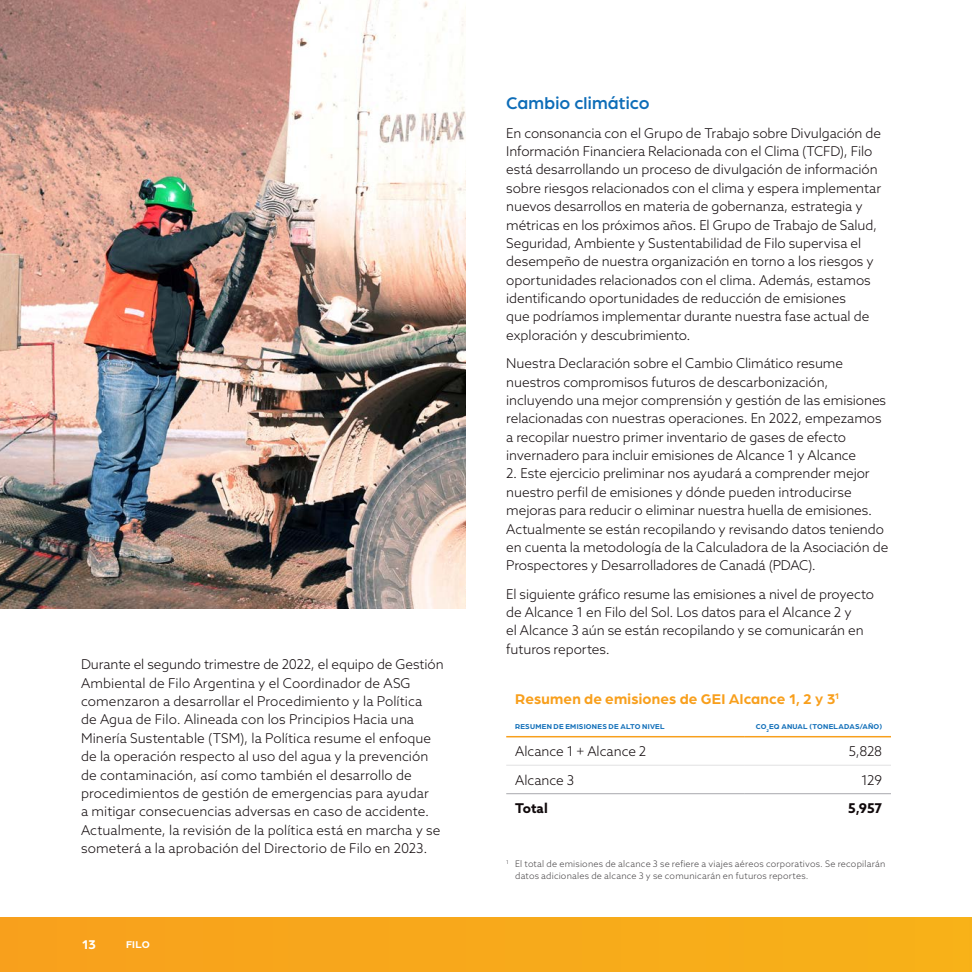
<style>
.page{position:relative;width:972px;height:972px;background:#fff}
.page>*{position:absolute;margin:0;border:0;box-sizing:border-box;transform-origin:0 0}
.t1{font:500 18px "Arboria";letter-spacing:.01em;color:#0e6db8}
.t2{font:700 15px "Arboria";letter-spacing:.015em;color:#f89f1c}
.t3{font:300 13.5px/18.3px "Azo Sans";letter-spacing:-.005em;color:#110a0c}
.t4{font:700 13.5px "Azo Sans";letter-spacing:-.01em;color:#110a0c}
.t5{font:700 13.5px "Arboria";color:#fff}
.t6{font:700 10.5px "Arboria";color:#fff}
.t7{font:300 9px/12px "Azo Sans";letter-spacing:.02em;color:#474446}
.t8{font:700 7.5px "Arboria";letter-spacing:.03em;color:#0e6db8}
</style>
<div class="page">
<img style="left:0;top:0;width:466px;height:609px">
<hr style="left:506px;top:765px;width:238px;height:1px;background:#e1e1e2">
<hr style="left:744px;top:765px;width:147px;height:1px;background:#e1e1e2">
<hr style="left:506px;top:736px;width:238px;height:1px;background:#f89f1c">
<hr style="left:744px;top:736px;width:147px;height:1px;background:#f89f1c">
<hr style="left:506px;top:793px;width:238px;height:1px;background:#a8a9ad">
<hr style="left:744px;top:793px;width:147px;height:1px;background:#a8a9ad">
<div style="left:0;top:917px;width:972px;height:55px;background:#f8a91b"></div>
<p class="t3" style="left:81px;top:655px;width:364px">Durante el segundo trimestre de 2022, el equipo de Gestión Ambiental de Filo Argentina y el Coordinador de ASG comenzaron a desarrollar el Procedimiento y la Política<br>de Agua de Filo. Alineada con los Principios Hacia una Minería Sustentable (TSM), la Política resume el enfoque de la operación respecto al uso del agua y la prevención de contaminación, así como también el desarrollo de procedimientos de gestión de emergencias para ayudar<br>a mitigar consecuencias adversas en caso de accidente.<br>Actualmente, la revisión de la política está en marcha y se someterá a la aprobación del Directorio de Filo en 2023.</p>
<p class="t5" style="left:82px;top:935px;width:16px">13</p>
<p class="t6" style="left:126px;top:937px;width:25px">FILO</p>
<h1 class="t1" style="left:506px;top:91px;width:145px">Cambio climático</h1>
<p class="t3" style="left:506px;top:124px;width:376px">En consonancia con el Grupo de Trabajo sobre Divulgación de Información Financiera Relacionada con el Clima (TCFD), Filo está desarrollando un proceso de divulgación de información sobre riesgos relacionados con el clima y espera implementar nuevos desarrollos en materia de gobernanza, estrategia y métricas en los próximos años. El Grupo de Trabajo de Salud, Seguridad, Ambiente y Sustentabilidad de Filo supervisa el desempeño de nuestra organización en torno a los riesgos y oportunidades relacionados con el clima. Además, estamos identificando oportunidades de reducción de emisiones<br>que podríamos implementar durante nuestra fase actual de exploración y descubrimiento.</p>
<p class="t3" style="left:506px;top:354px;width:381px">Nuestra Declaración sobre el Cambio Climático resume nuestros compromisos futuros de descarbonización, incluyendo una mejor comprensión y gestión de las emisiones relacionadas con nuestras operaciones. En 2022, empezamos a recopilar nuestro primer inventario de gases de efecto invernadero para incluir emisiones de Alcance 1 y Alcance</p>
<p class="t3" style="left:506px;top:464px;width:384px">2. Este ejercicio preliminar nos ayudará a comprender mejor nuestro perfil de emisiones y dónde pueden introducirse mejoras para reducir o eliminar nuestra huella de emisiones.<br>Actualmente se están recopilando y revisando datos teniendo en cuenta la metodología de la Calculadora de la Asociación de Prospectores y Desarrolladores de Canadá (PDAC).</p>
<p class="t3" style="left:506px;top:585px;width:369px">El siguiente gráfico resume las emisiones a nivel de proyecto de Alcance 1 en Filo del Sol. Los datos para el Alcance 2 y<br>el Alcance 3 aún se están recopilando y se comunicarán en futuros reportes.</p>
<p class="t2" style="left:515px;top:688px;width:326px">Resumen de emisiones de GEI Alcance 1, 2 y 3<sup>1</sup></p>
<p class="t8" style="left:515px;top:722px;width:151px">RESUMEN DE EMISIONES DE ALTO NIVEL</p>
<p class="t8" style="left:756px;top:722px;width:128px">CO<sub>2</sub>EQ ANUAL (TONELADAS/AÑO)</p>
<p class="t3" style="left:515px;top:742px;width:133px">Alcance 1 + Alcance 2</p>
<p class="t3" style="left:849px;top:742px;width:35px">5,828</p>
<p class="t3" style="left:515px;top:771px;width:60px">Alcance 3</p>
<p class="t3" style="left:861px;top:771px;width:22px">129</p>
<p class="t4" style="left:515px;top:800px;width:34px">Total</p>
<p class="t4" style="left:848px;top:800px;width:35px">5,957</p>
<p class="t7" style="left:515px;top:858px;width:372px;text-indent:-9px"><sup>1</sup> El total de emisiones de alcance 3 se refiere a viajes aéreos corporativos. Se recopilarán datos adicionales de alcance 3 y se comunicarán en futuros reportes.</p>
</div>
